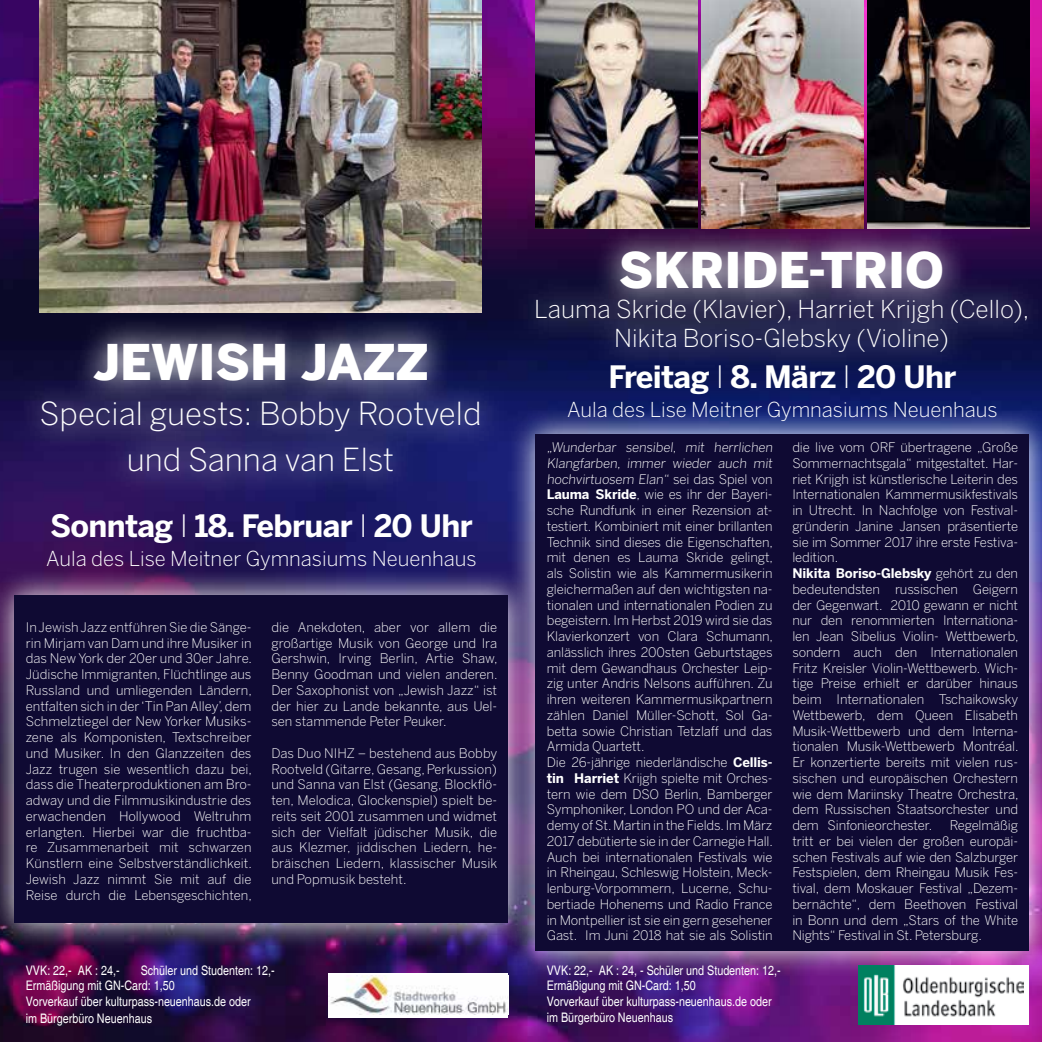
<style>
.page{position:relative;width:1042px;height:1042px;background:#fff}
.page>*{position:absolute;margin:0;border:0;box-sizing:border-box;transform-origin:0 0}
.t1{font:900 48.82px "Benton Sans";color:#fff}
.t2{font:300 31.5px/45.3px "Benton Sans";color:#fff;text-align:center}
.t3{font:700 30.62px "Benton Sans";letter-spacing:-.02em;color:#fff}
.t4{font:300 24.5px/29.4px "Benton Sans";color:#fff;text-align:center}
.t5{font:300 20.47px "Benton Sans";color:#fff}
.t6{font:300 13.12px/15.8px "Benton Sans";letter-spacing:-.01em;color:#fff;text-align:justify}
.t7{font:condensed 13.12px/16.1px "Helvetica";color:#fff}
.s1{font-weight:300}
.s2{font-weight:700}
</style>
<div class="page">
<img style="left:0;top:0;width:1042px;height:1042px">
<img style="left:0;top:567px;width:508px;height:383px">
<div style="left:15px;top:595px;width:493px;height:328px;background:#0f0a33"></div>
<img style="left:508px;top:406px;width:534px;height:572px">
<div style="left:536px;top:434px;width:493px;height:516px;background:#0f0a33"></div>
<svg style="left:16px;top:316px;width:490px;height:182px;background:#2e2b61"></svg>
<img style="left:39px;top:0;width:443px;height:313px">
<div style="left:858px;top:965px;width:171px;height:60px;background:#fff"></div>
<img style="left:858px;top:965px;width:166px;height:60px">
<div style="left:328px;top:972px;width:180px;height:45px;background:#fff"></div>
<img style="left:330px;top:975px;width:178px;height:39px">
<svg style="left:509px;top:224px;width:533px;height:151px;background:#322956"></svg>
<img style="left:536px;top:0;width:161px;height:228px">
<img style="left:701px;top:0;width:162px;height:228px">
<img style="left:867px;top:0;width:162px;height:228px">
<h1 class="t1" style="left:93px;top:333px;width:337px">JEWISH JAZZ</h1>
<h2 class="t2" style="left:39px;top:391px;width:444px">Special guests: Bobby Rootveld und Sanna van Elst</h2>
<h3 class="t3" style="left:50px;top:507px;width:424px">Sonntag <span class="s1">l</span> 18. Februar <span class="s1">l</span> 20 Uhr</h3>
<h3 class="t5" style="left:46px;top:547px;width:432px">Aula des Lise Meitner Gymnasiums Neuenhaus</h3>
<p class="t6" style="left:26px;top:619px;width:228px">I n Jewish Jazz entführen Sie die Sänge&shy;rin M irjam van Dam und ihre M usiker in das New York der 20er und 30er Jahre.<br>Jüdische I mmigranten, Flüchtlinge aus Russland und umliegenden Ländern, entfalten sich in der ‘Tin Pan Alley’, dem Schmelztiegel der New Yorker M usiks&shy;zene als Komponisten, Textschreiber und M usiker. I n den Glanzzeiten des Jazz trugen sie wesentlich dazu bei, dass die Theaterproduktionen am Bro&shy;adway und die Filmmusikindustrie des erwachenden Hollywood Weltruhm erlangten. H ierbei war die fruchtba&shy;re Zusammenarbeit mit schwarzen Künstlern eine Selbstverständlichkeit.<br>Jewish Jazz nimmt Sie mit auf die Reise durch die Lebensgeschichten,</p>
<p class="t6" style="left:271px;top:619px;width:228px">die Anekdoten, aber vor allem die großartige M usik von George und I ra Gershwin, I rving Berlin, Artie Shaw, Benny Goodman und vielen anderen.<br>Der Saxophonist von „Jewish Jazz“ ist der hier zu Lande bekannte, aus Uel&shy;sen stammende Peter Peuker.</p>
<p class="t6" style="left:271px;top:745px;width:227px">Das Duo NIHZ – bestehend aus Bobby Rootveld (Gitarre, Gesang, Perkussion) und Sanna van Elst (Gesang, Blockflö&shy;ten, Melodica, Glockenspiel) spielt be&shy;reits seit 2001 zusammen und widmet sich der Vielfalt jüdischer M usik, die aus Klezmer, jiddischen Liedern, he&shy;bräischen Liedern, klassischer M usik und Popmusik besteht.</p>
<h1 class="t1" style="left:619px;top:241px;width:327px">SKRIDE-TRIO</h1>
<h3 class="t4" style="left:534px;top:294px;width:497px">Lauma Skride (Klavier), H arriet Krijgh (Cello),<br>Nikita Boriso-Glebsky (Violine)</h3>
<h3 class="t3" style="left:608px;top:358px;width:349px">Freitag <span class="s1">l</span> 8. März <span class="s1">l</span> 20 Uhr</h3>
<h3 class="t5" style="left:567px;top:398px;width:432px">Aula des Lise Meitner Gymnasiums Neuenhaus</h3>
<p class="t6" style="left:547px;top:439px;width:229px;text-align:left">„Wunderbar sensibel, mit herrlichen Klangfarben, immer wieder auch mit hochvirtuosem Elan“ sei das S piel von <span class="s2">Lauma Skride</span>, wie es ihr der Bayeri&shy;sche Rundfunk in einer Rezension at&shy;testiert. Kombiniert mit einer brillanten Technik sind dieses die Eigenschaften, mit denen es Lauma Skride gelingt, als Solistin wie als Kammermusikerin gleichermaßen auf den wichtigsten na&shy;tionalen und internationalen Podien zu begeistern. I m H erbst 2019 wird sie das Klavierkonzert von Clara Schumann, anlässlich ihres 200sten Geburtstages mit dem Gewandhaus Orchester Leip&shy;zig unter Andris Nelsons aufführen. Zu ihren weiteren Kammermusikpartnern zählen Daniel M üller-Schott, Sol Ga&shy;betta sowie Christian Tetzlaff und das Armida Quartett.<br>Die 26-jährige niederländische <span class="s2">Cellis&shy;tin Harriet</span> Krijgh spielte mit Orches&shy;tern wie dem DSO Berlin, Bamberger Symphoniker, London PO und der Aca&shy;demy of St. Martin in the Fields. I m März 2017 debütierte sie in der Carnegie Hall.<br>Auch bei internationalen Festivals wie in Rheingau, Schleswig Holstein, Meck&shy;lenburg-Vorpommern, Lucerne, Schu&shy;bertiade Hohenems und Radio France in Montpellier ist sie ein gern gesehener Gast. I m Juni 2018 hat sie als Solistin</p>
<p class="t6" style="left:792px;top:439px;width:228px;text-align:left">die live vom OR F übertragene „Große Sommernachtsgala“ mitgestaltet. H ar&shy;riet Krijgh ist künstlerische Leiterin des I nternationalen Kammermusikfestivals in Utrecht. I n Nachfolge von Festival&shy;gründerin Janine Jansen präsentierte sie im Sommer 2017 ihre erste Festiva&shy;ledition.<br><span class="s2">Nikita Boriso-Glebsky</span> gehört zu den bedeutendsten russischen Geigern der Gegenwart. 2010 gewann er nicht nur den renommierten I nternationa&shy;len Jean Sibelius Violin- Wettbewerb, sondern auch den I nternationalen Fritz Kreisler Violin-Wettbewerb. Wich&shy;tige Preise erhielt er darüber hinaus beim I nternationalen Tschaikowsky Wettbewerb, dem Queen Elisabeth M usik-Wettbewerb und dem I nterna&shy;tionalen M usik-Wettbewerb Montréal.<br>Er konzertierte bereits mit vielen rus&shy;sischen und europäischen Orchestern wie dem Mariinsky Theatre Orchestra, dem Russischen Staatsorchester und dem Sinfonieorchester.</p>
<p class="t6" style="left:792px;top:817px;width:227px;text-indent:157px">Regelmäßig tritt er bei vielen der großen europäi&shy;schen Festivals auf wie den Salzburger Festspielen, dem Rheingau M usik Fes&shy;tival, dem Moskauer Festival „Dezem&shy;bernächte“, dem Beethoven Festival in Bonn und dem „Stars of the White Nights“ Festival in St. Petersburg.</p>
<p class="t7" style="left:26px;top:962px;width:250px;text-indent:115px">Schüler und Studenten: 12,-<br>Ermäßigung mit GN-Card: 1,50<br>Vorverkauf über kulturpass-neuenhaus.de oder<br>im Bürgerbüro Neuenhaus</p>
<p class="t7" style="left:547px;top:962px;width:235px">VVK: 22,- AK : 24, - Schüler und Studenten: 12,- Ermäßigung mit GN-Card: 1,50<br>Vorverkauf über kulturpass-neuenhaus.de oder im Bürgerbüro Neuenhaus</p>
<p class="t7" style="left:26px;top:962px;width:95px">VVK: 22,- AK : 24,-</p>
</div>
